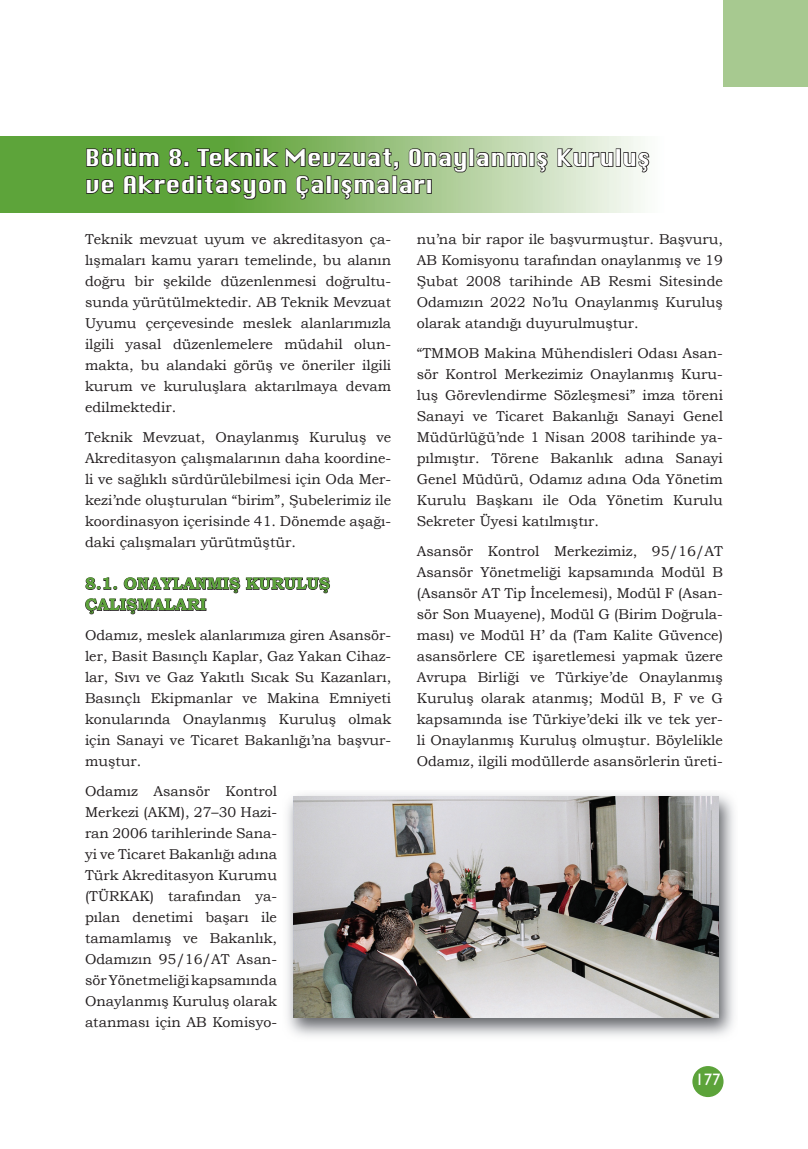
<style>
.page{position:relative;width:808px;height:1149px;background:#fff}
.page>*{position:absolute;margin:0;border:0;box-sizing:border-box;transform-origin:0 0}
.t1{font:22.5px/27px "TR Clapton";color:#fff}
.t2{font:700 16.5px/21px "Bookman Old Style";color:#5ca33a}
.t3{font:16.5px "Humanist 521 BT";color:#fff}
.t4{font:14.25px/21px "Bookman Old Style";color:#231f20;text-align:justify}
</style>
<div class="page">
<div style="left:692px;top:1065px;width:31px;height:31px;background:#5ca33a;border-radius:50%"></div>
<div style="left:723px;top:0;width:85px;height:87px;background:#a7c990"></div>
<svg style="left:1px;top:137px;width:642px;height:76px;background:#91c078"></svg>
<svg style="left:73px;top:147px;width:42px;height:21px"></svg>
<div style="left:116px;top:148px;width:5px;height:19px;border:2px solid #231f20"></div>
<div style="left:469px;top:148px;width:5px;height:19px;border:2px solid #231f20"></div>
<svg style="left:475px;top:138px;width:74px;height:35px;background:#a3b396"></svg>
<svg style="left:557px;top:138px;width:93px;height:47px;background:#c8cec2"></svg>
<svg style="left:85px;top:178px;width:30px;height:17px"></svg>
<svg style="left:123px;top:138px;width:345px;height:74px;background:#6b9751"></svg>
<div style="left:427px;top:179px;width:5px;height:15px;border:2px solid #231f20"></div>
<svg style="left:246px;top:577px;width:84px;height:16px"></svg>
<svg style="left:85px;top:577px;width:155px;height:37px"></svg>
<img style="left:287px;top:794px;width:447px;height:242px">
<img style="left:293px;top:796px;width:426px;height:220px">
<h1 class="t1" style="left:85px;top:144px;width:567px">Bölüm 8. Teknik Mevzuat, Onaylanmış Kuruluş ve Akreditasyon Çalışmaları</h1>
<p class="t4" style="left:85px;top:229px;width:308px">Teknik mevzuat uyum ve akreditasyon ça&shy;lışmaları kamu yararı temelinde, bu alanın doğru bir şekilde düzenlenmesi doğrultu&shy;sunda yürütülmektedir. AB Teknik Mevzuat Uyumu çerçevesinde meslek alanlarımızla ilgili yasal düzenlemelere müdahil olun&shy;makta, bu alandaki görüş ve öneriler ilgili kurum ve kuruluşlara aktarılmaya devam edilmektedir.</p>
<p class="t4" style="left:85px;top:426px;width:308px">Teknik Mevzuat, Onaylanmış Kuruluş ve Akreditasyon çalışmalarının daha koordine&shy;li ve sağlıklı sürdürülebilmesi için Oda Mer&shy;kezi’nde oluşturulan “birim”, Şubelerimiz ile koordinasyon içerisinde 41. Dönemde aşağı&shy;daki çalışmaları yürütmüştür.</p>
<p class="t2" style="left:85px;top:573px;width:246px">8.1. ONAYLANMIŞ KURULUŞ<br>ÇALIŞMALARI</p>
<p class="t4" style="left:85px;top:624px;width:308px">Odamız, meslek alanlarımıza giren Asansör&shy;ler, Basit Basınçlı Kaplar, Gaz Yakan Cihaz&shy;lar, Sıvı ve Gaz Yakıtlı Sıcak Su Kazanları, Basınçlı Ekipmanlar ve Makina Emniyeti konularında Onaylanmış Kuruluş olmak için Sanayi ve Ticaret Bakanlığı’na başvur&shy;muştur.</p>
<p class="t4" style="left:85px;top:780px;width:194px">Odamız Asansör Kontrol Merkezi (AKM), 27–30 Hazi&shy;ran 2006 tarihlerinde Sana&shy;yi ve Ticaret Bakanlığı adına Türk Akreditasyon Kurumu (TÜRKAK) tarafından ya&shy;pılan denetimi başarı ile tamamlamış ve Bakanlık, Odamızın 95/16/AT Asan&shy;sör Yönetmeliği kapsamında Onaylanmış Kuruluş olarak atanması için AB Komisyo-</p>
<p class="t4" style="left:417px;top:229px;width:308px">nu’na bir rapor ile başvurmuştur. Başvuru, AB Komisyonu tarafından onaylanmış ve 19<br>Şubat 2008 tarihinde AB Resmi Sitesinde Odamızın 2022 No’lu Onaylanmış Kuruluş olarak atandığı duyurulmuştur.</p>
<p class="t4" style="left:417px;top:342px;width:308px">“TMMOB Makina Mühendisleri Odası Asan&shy;sör Kontrol Merkezimiz Onaylanmış Kuru&shy;luş Görevlendirme Sözleşmesi” imza töreni Sanayi ve Ticaret Bakanlığı Sanayi Genel Müdürlüğü’nde 1 Nisan 2008 tarihinde ya&shy;pılmıştır. Törene Bakanlık adına Sanayi Genel Müdürü, Odamız adına Oda Yönetim Kurulu Başkanı ile Oda Yönetim Kurulu Sekreter Üyesi katılmıştır.</p>
<p class="t4" style="left:417px;top:540px;width:308px">Asansör Kontrol Merkezimiz, 95/16/AT Asansör Yönetmeliği kapsamında Modül B (Asansör AT Tip İncelemesi), Modül F (Asan&shy;sör Son Muayene), Modül G (Birim Doğrula&shy;ması) ve Modül H’ da (Tam Kalite Güvence) asansörlere CE işaretlemesi yapmak üzere Avrupa Birliği ve Türkiye’de Onaylanmış Kuruluş olarak atanmış; Modül B, F ve G kapsamında ise Türkiye’deki ilk ve tek yer&shy;li Onaylanmış Kuruluş olmuştur. Böylelikle Odamız, ilgili modüllerde asansörlerin üreti-</p>
<p class="t3" style="left:696px;top:1068px;width:26px">177</p>
</div>
